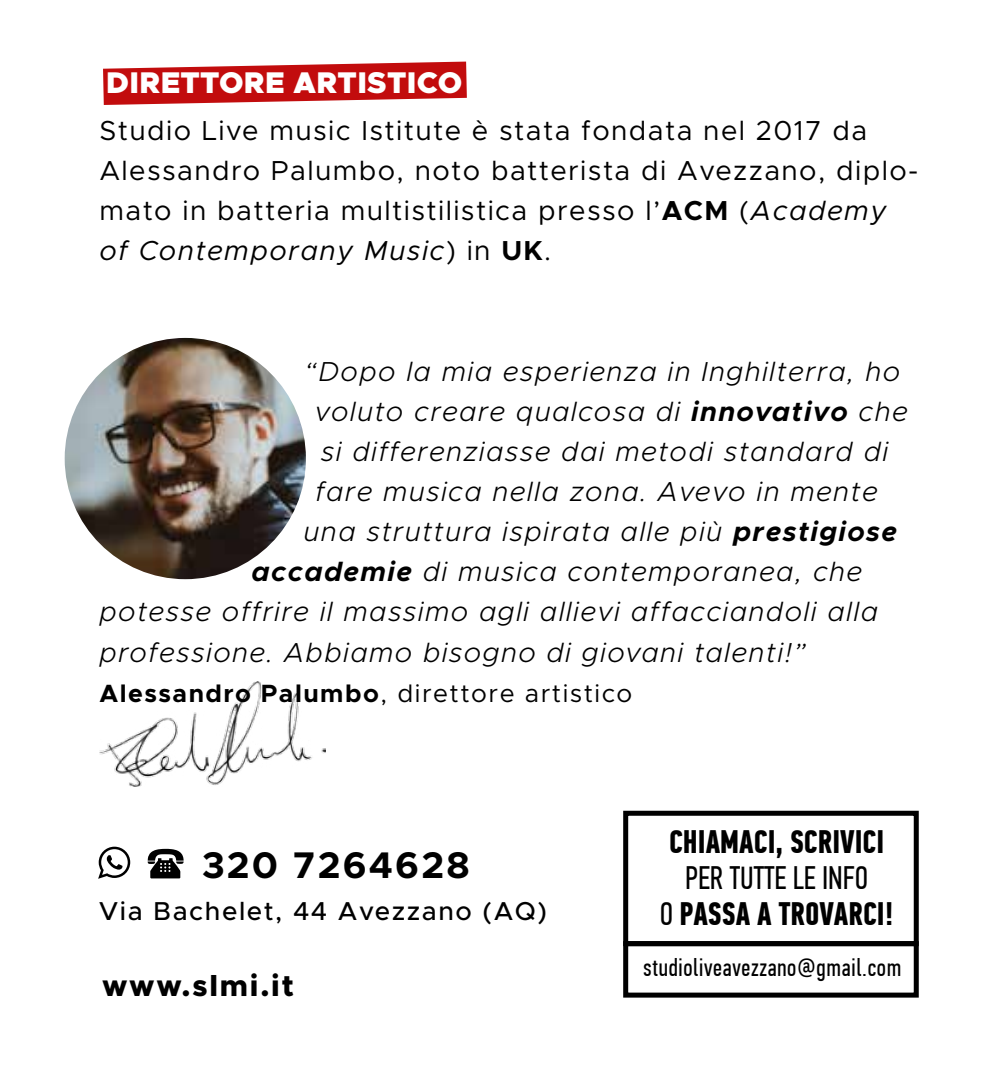
<style>
.page{position:relative;width:1007px;height:1078px;background:#fff}
.page>*{position:absolute;margin:0;border:0;box-sizing:border-box;transform-origin:0 0}
.t1{font:700 37.25px "Metropolis";letter-spacing:.06em;color:#000}
.t2{font:32.5px/35.8px "PF Din Text Comp Pro";color:#000;text-align:center}
.t3{font:700 32.5px "PF Din Text Comp Pro";color:#000}
.t4{font:900 30px "Metropolis";letter-spacing:.01em;color:#fff}
.t5{font:800 30px "Metropolis";letter-spacing:.06em;color:#000}
.t6{font:italic 300 27.5px "Metropolis";letter-spacing:.05em;color:#000}
.t7{font:27.5px/40px "Metropolis";letter-spacing:.05em;color:#000}
.t8{font:500 26px "Metropolis";letter-spacing:.06em;color:#000}
.t9{font:25px "Metropolis";letter-spacing:.06em;color:#000}
.t10{font:25px "PF Din Text Comp Pro";letter-spacing:.025em;color:#000}
.s1{font-weight:700}
.s2{font-style:italic}
</style>
<div class="page">
<img style="left:65px;top:338px;width:241px;height:241px;border-radius:121px">
<svg style="left:103px;top:62px;width:364px;height:43px;background:#cb3233"></svg>
<img style="left:99px;top:681px;width:226px;height:105px">
<svg style="left:148px;top:848px;width:35px;height:30px"></svg>
<svg style="left:98px;top:846px;width:32px;height:32px"></svg>
<div style="left:623px;top:810px;width:295px;height:135px;border:5px solid #000"></div>
<div style="left:623px;top:940px;width:295px;height:57px;border:5px solid #000"></div>
<p class="t4" style="left:106px;top:64px;width:357px">DIRETTORE ARTISTICO</p>
<p class="t7" style="left:99px;top:111px;width:820px">Studio Live music Istitute è stata fondata nel 2017 da Alessandro Palumbo, noto batterista di Avezzano, diplo&shy;mato in batteria multistilistica presso l’<span class="s1">ACM</span> (<span class="s2">Academy of Contemporany Music</span>) in <span class="s1">UK</span>.</p>
<p class="t6" style="left:304px;top:354px;width:597px">“Dopo la mia esperienza in Inghilterra, ho</p>
<p class="t6" style="left:315px;top:394px;width:594px">voluto creare qualcosa di <span class="s1">innovativo</span> che</p>
<p class="t6" style="left:321px;top:434px;width:569px">si differenziasse dai metodi standard di</p>
<p class="t6" style="left:315px;top:474px;width:564px">fare musica nella zona. Avevo in mente</p>
<p class="t6" style="left:303px;top:514px;width:594px">una struttura ispirata alle più <span class="s1">prestigiose</span></p>
<p class="t6" style="left:251px;top:554px;width:612px"><span class="s1">accademie</span> di musica contemporanea, che</p>
<p class="t6" style="left:99px;top:594px;width:780px">potesse offrire il massimo agli allievi affacciandoli alla</p>
<p class="t6" style="left:99px;top:635px;width:707px">professione. Abbiamo bisogno di giovani talenti!”</p>
<p class="t9" style="left:99px;top:677px;width:534px"><span class="s1">Alessandro Palumbo</span>, direttore artistico</p>
<h1 class="t1" style="left:202px;top:841px;width:269px">320 7264628</h1>
<p class="t8" style="left:99px;top:894px;width:449px">Via Bachelet, 44 Avezzano (AQ)</p>
<p class="t5" style="left:102px;top:966px;width:193px">www.slmi.it</p>
<p class="t3" style="left:669px;top:821px;width:217px">CHIAMACI, SCRIVICI</p>
<p class="t2" style="left:659px;top:859px;width:235px">PER TUTTE LE INFO<br>O <span class="s1">PASSA A TROVARCI!</span></p>
<p class="t10" style="left:643px;top:953px;width:259px">studioliveavezzano@gmail.com</p>
</div>
